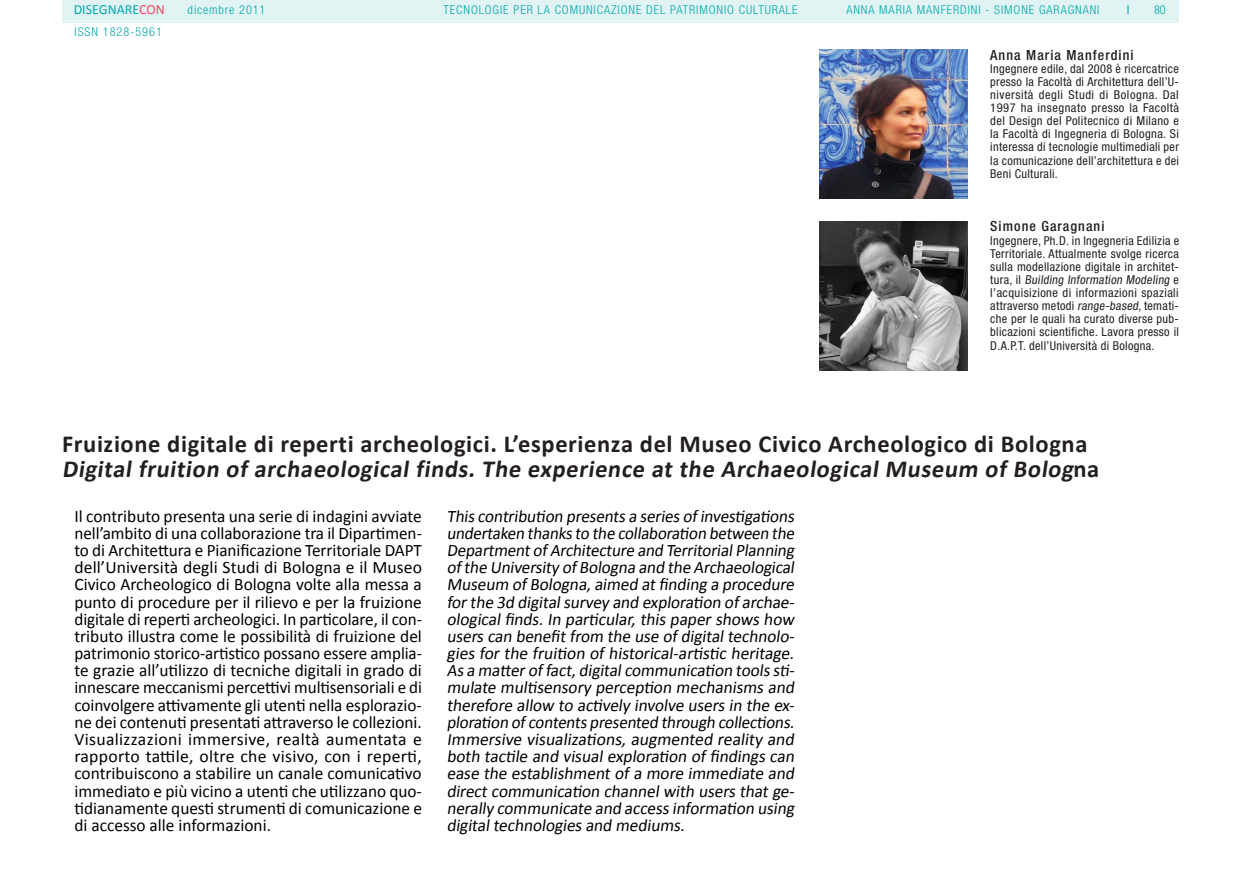
<style>
.page{position:relative;width:1241px;height:893px;background:#fff}
.page>*{position:absolute;margin:0;border:0;box-sizing:border-box;transform-origin:0 0}
.TITOLO_ITA{font:700 24.5px "Calibri";letter-spacing:.025em;color:#231f20}
.Somm_01_TESTO_B_ITA{font:17.5px/17.2px "Calibri";color:#000;text-align:justify}
.Somm_01_TESTO_B_ENG{font:17.5px/17.2px "Calibri";color:#000;text-align:justify}
.t1{font:500 condensed 14px "Helvetica Neue LT Std";letter-spacing:.075em;color:#231f20}
.t2{font:14px "Calibri";color:#00aaad}
.Curr_01_TESTO_BASE{font:condensed 12.25px/13.1px "Helvetica Neue LT Std";letter-spacing:.025em;color:#231f20;text-align:justify}
.t3{font:300 condensed 12.25px "Helvetica Neue LT Std";letter-spacing:.075em;color:#00aaad}
.t4{font:500 condensed 12.25px "Helvetica Neue LT Std";color:#00aaad}
.s1{color:#f24862}
</style>
<div class="page">
<div style="left:62px;top:0;width:1116px;height:23px;background:#e2f3f4"></div>
<img style="left:819px;top:50px;width:148px;height:148px">
<img style="left:819px;top:221px;width:148px;height:149px">
<p class="t2" style="left:74px;top:1px;width:93px">DISEGNARE<span class="s1">CON</span></p>
<p class="t3" style="left:846px;top:3px;width:255px">ANNA MARIA MANFERDINI - SIMONE GARAGNANI</p>
<p class="t4" style="left:1126px;top:3px;width:4px">|</p>
<p class="t3" style="left:1153px;top:3px;width:13px">80</p>
<p class="t3" style="left:188px;top:3px;width:79px">dicembre 2011</p>
<p class="t3" style="left:443px;top:3px;width:355px">TECNOLOGIE PER LA COMUNICAZIONE DEL PATRIMONIO CULTURALE</p>
<p class="t3" style="left:74px;top:24px;width:89px">ISSN 1828-5961</p>
<p class="t1" style="left:990px;top:46px;width:145px">Anna Maria Manferdini</p>
<p class="Curr_01_TESTO_BASE" style="left:990px;top:62px;width:190px">Ingegnere edile, dal 2008 è ricercatrice presso la Facoltà di Architettura dell’U&shy;niversità degli Studi di Bologna. Dal 1997 ha insegnato presso la Facoltà del Design del Politecnico di Milano e la Facoltà di Ingegneria di Bologna. Si interessa di tecnologie multimediali per la comunicazione dell’architettura e dei Beni Culturali.</p>
<p class="t1" style="left:990px;top:218px;width:116px">Simone Garagnani</p>
<p class="Curr_01_TESTO_BASE" style="left:990px;top:234px;width:190px">Ingegnere, Ph.D. in Ingegneria Edilizia e Territoriale. Attualmente svolge ricerca sulla modellazione digitale in architet&shy;t u ra , i l Building Information Modeling e l’acquisizione di informazioni spaziali attraverso metodi range-based, temati&shy;che per le quali ha curato diverse pub&shy;blicazioni scientifiche. Lavora presso il D.A.P.T. dell’Università di Bologna.</p>
<p class="TITOLO_ITA" style="left:62px;top:429px;width:1026px">Fruizione digitale di reperti archeologici. L’esperienza del Museo Civico Archeologico di Bologna</p>
<p class="TITOLO_ITA" style="left:62px;top:454px;width:1038px">Digital fruition of archaeological finds. The experience at the Archaeological Museum of Bologn a</p>
<p class="Somm_01_TESTO_B_ITA" style="left:74px;top:506px;width:349px">Il contributo presenta una serie di indagini avviate nell’ambito di una collaborazione tra il Dipartimen&shy;to di Architettura e Pianificazione Territoriale DAPT dell’Università degli Studi di Bologna e il Museo Civico Archeologico di Bologna volte alla messa a punto di procedure per il rilievo e per la fruizione digitale di reperti archeologici. In particolare, il con&shy;tributo illustra come le possibilità di fruizione del patrimonio storico-artistico possano essere amplia&shy;te grazie all’utilizzo di tecniche digitali in grado di innescare meccanismi percettivi multisensoriali e di coinvolgere attivamente gli utenti nella esplorazio&shy;ne dei contenuti presentati attraverso le collezioni.</p>
<p class="Somm_01_TESTO_B_ITA" style="left:74px;top:730px;width:349px">Visualizzazioni immersive, realtà aumentata e rapporto tattile, oltre che visivo, con i reperti, contribuiscono a stabilire un canale comunicativo immediato e più vicino a utenti che utilizzano quo&shy;tidianamente questi strumenti di comunicazione e di accesso alle informazioni.</p>
<p class="Somm_01_TESTO_B_ENG" style="left:446px;top:506px;width:352px">This contribution presents a series ofinvestigations undertaken thanks to the collaboration between the Department ofArchitecture and TerritorialPlanning ofthe University ofBologna and the Archaeological Museum ofBologna,aimed at finding a procedure for the 3d digitalsurvey and exploration ofarchae&shy;ological finds. In particular, this paper shows how users can benefit from the use of digital technolo&shy;gies for the fruition of historical-artistic heritage.<br>As a matter offact,digitalcommunication tools sti&shy;mulate multisensory perception mechanisms and therefore allow to actively involve users in the ex&shy;ploration ofcontents presented through collections.</p>
<p class="Somm_01_TESTO_B_ENG" style="left:446px;top:730px;width:352px">Immersive visualizations, augmented reality and both tactile and visual exploration of findings can ease the establishment of a more immediate and direct communication channel with users that ge&shy;nerally communicate and access information using digitaltechnologies and mediums.</p>
</div>
